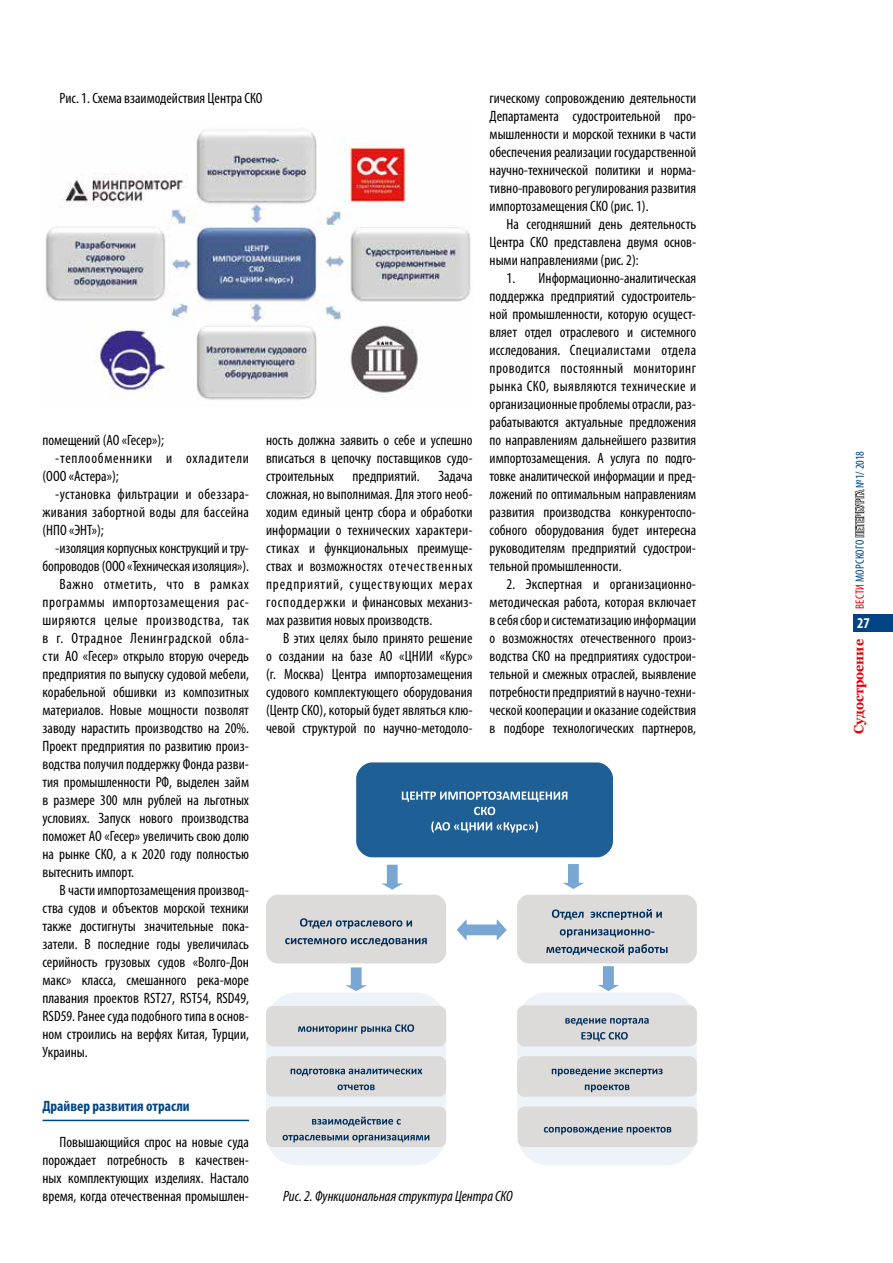
<style>
.page{position:relative;width:893px;height:1263px;background:#fff}
.page>*{position:absolute;margin:0;border:0;box-sizing:border-box;transform-origin:0 0}
.t1{font:condensed 15px/18px "Myriad Pro";color:#000;text-align:justify}
.t2{font:condensed 15px "Myriad Pro";letter-spacing:.04em;color:#000}
.t3{font:condensed 15px "Myriad Pro";letter-spacing:.02em;color:#000}
.t4{font:italic condensed 15px "Myriad Pro";color:#000}
.t5{font:condensed 15px "Myriad Pro";letter-spacing:.05em;color:#000}
.t6{font:700 condensed 15px "Myriad Pro";color:#004485}
.t7{font:700 condensed 15px "Myriad Pro";color:#fff}
.t8{font:700 13.5px "Georgia";color:#e60005;scale:.95 1}
.t9{font:condensed 12px "Myriad Pro";letter-spacing:.02em;color:#004485}
.s1{color:#e60005}
.s2{color:#fff}
</style>
<div class="page">
<hr style="left:43px;top:1120px;width:206px;height:1px;background:#004485">
<div style="left:517px;top:992px;width:180px;height:173px;background:#edf3f8;border-radius:29px"></div>
<div style="left:266px;top:992px;width:180px;height:173px;background:#edf3f8;border-radius:29px"></div>
<div style="left:266px;top:895px;width:180px;height:68px;background:#dcdbd9;border-radius:11px"></div>
<svg style="left:300px;top:918px;width:112px;height:11px"></svg>
<svg style="left:285px;top:938px;width:142px;height:8px"></svg>
<div style="left:517px;top:895px;width:180px;height:68px;background:#dcdbd9;border-radius:11px"></div>
<svg style="left:552px;top:909px;width:32px;height:11px"></svg>
<svg style="left:591px;top:909px;width:71px;height:11px"></svg>
<svg style="left:560px;top:929px;width:94px;height:8px"></svg>
<svg style="left:546px;top:944px;width:121px;height:11px"></svg>
<div style="left:266px;top:1006px;width:180px;height:40px;background:#dcdbd9;border-radius:7px"></div>
<svg style="left:298px;top:1024px;width:116px;height:10px"></svg>
<div style="left:266px;top:1056px;width:180px;height:41px;background:#dcdbd9;border-radius:7px"></div>
<svg style="left:291px;top:1069px;width:131px;height:7px"></svg>
<svg style="left:338px;top:1084px;width:37px;height:6px"></svg>
<div style="left:517px;top:1005px;width:180px;height:41px;background:#dcdbd9;border-radius:7px"></div>
<svg style="left:565px;top:1018px;width:84px;height:7px"></svg>
<svg style="left:581px;top:1032px;width:47px;height:9px"></svg>
<div style="left:517px;top:1056px;width:180px;height:41px;background:#dcdbd9;border-radius:7px"></div>
<svg style="left:552px;top:1069px;width:111px;height:7px"></svg>
<svg style="left:585px;top:1084px;width:44px;height:8px"></svg>
<div style="left:518px;top:1106px;width:179px;height:41px;background:#dcdbd9;border-radius:7px"></div>
<svg style="left:544px;top:1127px;width:127px;height:7px"></svg>
<div style="left:266px;top:1106px;width:180px;height:41px;background:#dcdbd9;border-radius:7px"></div>
<svg style="left:312px;top:1116px;width:89px;height:10px"></svg>
<svg style="left:283px;top:1135px;width:146px;height:7px"></svg>
<svg style="left:457px;top:919px;width:50px;height:22px"></svg>
<svg style="left:345px;top:967px;width:22px;height:24px"></svg>
<svg style="left:598px;top:966px;width:21px;height:25px"></svg>
<svg style="left:381px;top:865px;width:22px;height:25px"></svg>
<svg style="left:563px;top:864px;width:21px;height:25px"></svg>
<div style="left:356px;top:762px;width:257px;height:95px;background:#1e5f95;border-radius:16px"></div>
<svg style="left:402px;top:791px;width:165px;height:24px"></svg>
<svg style="left:431px;top:821px;width:107px;height:12px"></svg>
<img style="left:45px;top:130px;width:426px;height:270px">
<div style="left:853px;top:614px;width:40px;height:17px;background:#004485"></div>
<svg style="left:855px;top:489px;width:9px;height:49px"></svg>
<p class="t1" style="left:60px;top:89px;width:204px">Рис. 1. Схема взаимодействия Центра СКО</p>
<p class="t1" style="left:43px;top:431px;width:123px">помещений (АО «Гесер»);</p>
<p class="t5" style="left:55px;top:449px;width:195px">-теплообменники и охладители</p>
<p class="t1" style="left:43px;top:467px;width:78px">(ООО «Астера»);</p>
<p class="t3" style="left:55px;top:485px;width:195px">-установка фильтрации и обеззара-</p>
<p class="t3" style="left:43px;top:503px;width:208px">живания забортной воды для бассейна</p>
<p class="t1" style="left:43px;top:521px;width:63px">(НПО «ЭНТ»);</p>
<p class="t1" style="left:55px;top:539px;width:195px">-изоляция корпусных конструкций и тру-</p>
<p class="t1" style="left:43px;top:557px;width:208px">бопроводов (ООО «Техническая изоляция»).</p>
<p class="t2" style="left:60px;top:575px;width:191px">Важно отметить, что в рамках</p>
<p class="t2" style="left:43px;top:593px;width:208px">программы импортозамещения рас-</p>
<p class="t2" style="left:43px;top:611px;width:208px">ширяются целые производства, так</p>
<p class="t2" style="left:43px;top:629px;width:208px">в г. Отрадное Ленинградской обла-</p>
<p class="t1" style="left:43px;top:647px;width:208px">сти АО «Гесер» открыло вторую очередь</p>
<p class="t1" style="left:43px;top:665px;width:208px">предприятия по выпуску судовой мебели,</p>
<p class="t1" style="left:43px;top:683px;width:208px">корабельной обшивки из композитных</p>
<p class="t1" style="left:43px;top:701px;width:208px">материалов. Новые мощности позволят</p>
<p class="t1" style="left:43px;top:719px;width:208px">заводу нарастить производство на 20%.</p>
<p class="t1" style="left:43px;top:737px;width:208px">Проект предприятия по развитию произ-</p>
<p class="t1" style="left:43px;top:755px;width:208px">водства получил поддержку Фонда разви-</p>
<p class="t1" style="left:43px;top:773px;width:208px">тия промышленности РФ, выделен займ</p>
<p class="t1" style="left:43px;top:791px;width:208px">в размере 300 млн рублей на льготных</p>
<p class="t1" style="left:43px;top:809px;width:208px">условиях. Запуск нового производства</p>
<p class="t1" style="left:43px;top:827px;width:208px">поможет АО «Гесер» увеличить свою долю</p>
<p class="t1" style="left:43px;top:845px;width:208px">на рынке СКО, а к 2020 году полностью</p>
<p class="t1" style="left:43px;top:863px;width:93px">вытеснить импорт.</p>
<p class="t1" style="left:60px;top:881px;width:191px">В части импортозамещения производ-</p>
<p class="t1" style="left:43px;top:899px;width:208px">ства судов и объектов морской техники</p>
<p class="t1" style="left:43px;top:917px;width:208px">также достигнуты значительные пока-</p>
<p class="t1" style="left:43px;top:935px;width:208px">затели. В последние годы увеличилась</p>
<p class="t1" style="left:43px;top:953px;width:208px">серийность грузовых судов «Волго-Дон</p>
<p class="t1" style="left:43px;top:971px;width:208px">макс» класса, смешанного река-море</p>
<p class="t1" style="left:43px;top:989px;width:208px">плавания проектов RST27, RST54, RSD49,</p>
<p class="t1" style="left:43px;top:1007px;width:208px">RSD59. Ранее суда подобного типа в основ-</p>
<p class="t1" style="left:43px;top:1025px;width:208px">ном строились на верфях Китая, Турции,</p>
<p class="t1" style="left:43px;top:1043px;width:47px">Украины.</p>
<p class="t1" style="left:266px;top:431px;width:208px">ность должна заявить о себе и успешно вписаться в цепочку поставщиков судо&shy;строительных предприятий. Задача сложная, но выполнимая. Для этого необ&shy;ходим единый центр сбора и обработки информации о технических характери&shy;стиках и функциональных преимуще&shy;ствах и возможностях отечественных предприятий, существующих мерах господдержки и финансовых механиз&shy;мах развития новых производств.</p>
<p class="t1" style="left:266px;top:629px;width:208px;text-indent:17px">В этих целях было принято решение о создании на базе АО «ЦНИИ «Курс» (г. Москва) Центра импортозамещения судового комплектующего оборудования (Центр СКО), который будет являться клю&shy;чевой структурой по научно-методоло-</p>
<p class="t1" style="left:490px;top:89px;width:208px">гическому сопровождению деятельности Департамента судостроительной про&shy;мышленности и морской техники в части обеспечения реализации государственной научно-технической политики и норма&shy;тивно-правового регулирования развития импортозамещения СКО (рис. 1).</p>
<p class="t1" style="left:490px;top:215px;width:208px;text-indent:17px">На сегодняшний день деятельность Центра СКО представлена двумя основ&shy;ными направлениями (рис. 2):</p>
<p class="t1" style="left:490px;top:269px;width:208px;text-indent:17px">1. Информационно-аналитическая поддержка предприятий судостроитель&shy;ной промышленности, которую осущест&shy;вляет отдел отраслевого и системного исследования. Специалистами отдела проводится постоянный мониторинг рынка СКО, выявляются технические и организационные проблемы отрасли, раз&shy;рабатываются актуальные предложения по направлениям дальнейшего развития импортозамещения. А услуга по подго&shy;товке аналитической информации и пред&shy;ложений по оптимальным направлениям развития производства конкурентоспо&shy;собного оборудования будет интересна руководителям предприятий судострои&shy;тельной промышленности.</p>
<p class="t1" style="left:490px;top:575px;width:208px;text-indent:17px">2. Экспертная и организационно&shy;методическая работа, которая включает в себя сбор и систематизацию информации о возможностях отечественного произ&shy;водства СКО на предприятиях судострои&shy;тельной и смежных отраслей, выявление потребности предприятий в научно-техни&shy;ческой кооперации и оказание содействия в подборе технологических партнеров,</p>
<p class="t6" style="left:43px;top:1097px;width:149px">Драйвер развития отрасли</p>
<p class="t1" style="left:43px;top:1133px;width:208px;text-indent:17px">Повышающийся спрос на новые суда порождает потребность в качествен&shy;ных комплектующих изделиях. Настало время, когда отечественная промышлен-</p>
<p class="t4" style="left:283px;top:1187px;width:231px">Рис. 2. Функциональная структура Центра СКО</p>
<p class="t9" style="left:852px;top:609px;width:160px;rotate:-90deg"><span class="s1">ВЕСТИ</span> МОРСКОГО <span class="s2">ПЕТЕРБУРГА</span> №1/ 2018</p>
<p class="t7" style="left:857px;top:614px;width:14px">27</p>
<p class="t8" style="left:850px;top:734px;width:102px;rotate:-90deg">Судостроение</p>
</div>
